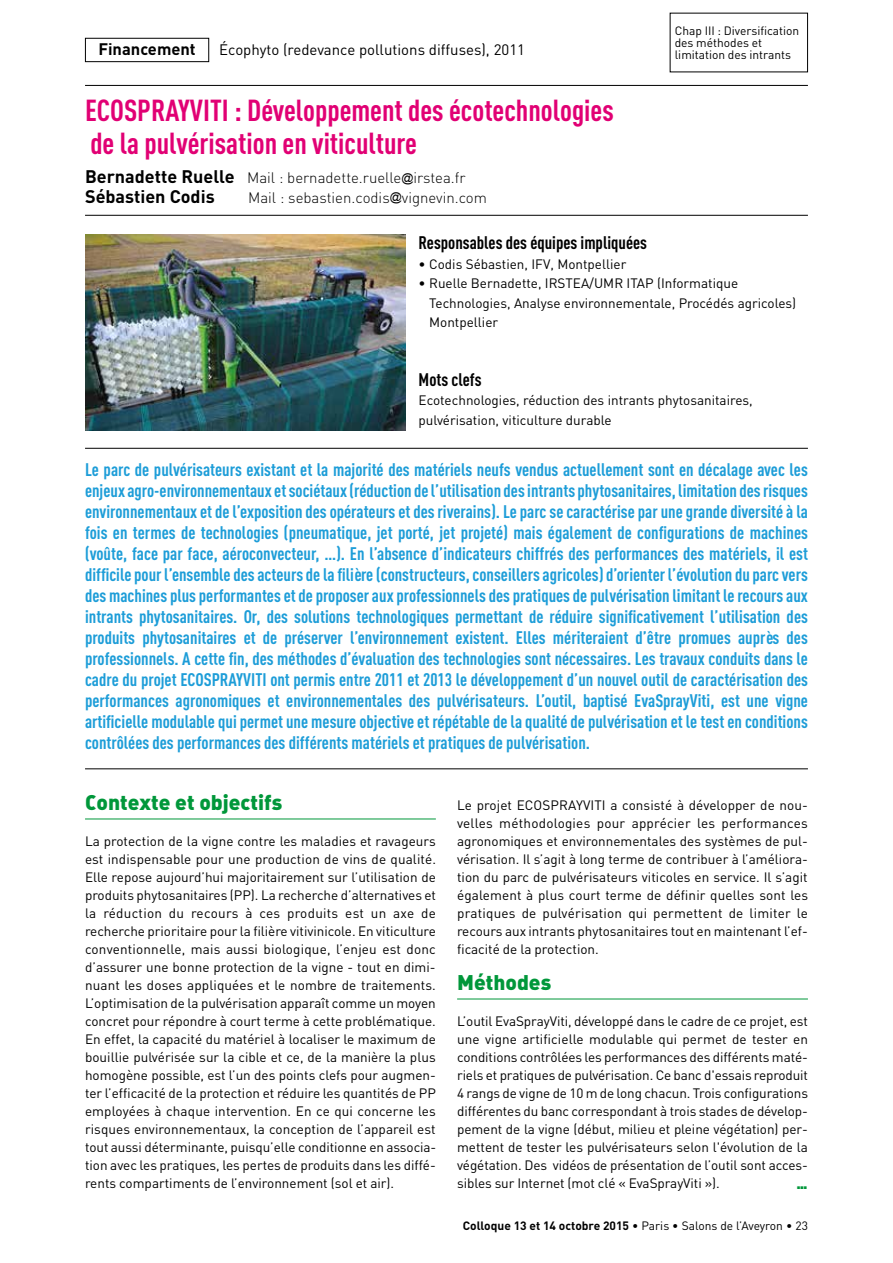
<style>
.page{position:relative;width:893px;height:1263px;background:#fff}
.page>*{position:absolute;margin:0;border:0;box-sizing:border-box;transform-origin:0 0}
.t1{font:700 30px/33px "DIN Cond";color:#e10074}
.t2{font:21px "DIN Black Alternate";color:#00973a}
.t3{font:700 18px/21px "DIN Cond";color:#1d9dd8;text-align:justify}
.t4{font:700 18px "DIN Cond";color:#000}
.t5{font:700 18px "DIN";color:#000}
.t6{font:700 18px "DIN";color:#00973a}
.t7{font:700 16.5px "DIN";color:#000}
.t8{font:300 15px "DIN";color:#000}
.t9{font:15px "DIN";color:#000}
.t10{font:13.5px/18px "DIN";color:#000;text-align:justify}
.t11{font:12px/12px "DIN";color:#000}
.s1{font-weight:700;font-size:18px}
.s2{font-family:"Arial";font-weight:400;font-size:12px}
.s3{font-weight:700}
</style>
<div class="page">
<hr style="left:85px;top:448px;width:723px;height:1px;background:#000">
<hr style="left:85px;top:768px;width:723px;height:1px;background:#000">
<hr style="left:85px;top:819px;width:351px;height:1px;background:#00973a">
<hr style="left:457px;top:999px;width:351px;height:1px;background:#00973a">
<hr style="left:85px;top:85px;width:723px;height:1px;background:#000">
<hr style="left:85px;top:215px;width:723px;height:1px;background:#000">
<div style="left:85px;top:38px;width:124px;height:24px;border:1px solid #000"></div>
<img style="left:85px;top:234px;width:321px;height:196px">
<p class="t7" style="left:98px;top:39px;width:99px">Financement</p>
<p class="t9" style="left:219px;top:40px;width:307px">Écophyto (redevance pollutions diffuses), 2011</p>
<h1 class="t1" style="left:85px;top:93px;width:530px">ECOSPRAYVITI : Développement des écotechnologies de la pulvérisation en viticulture</h1>
<p class="t8" style="left:85px;top:169px;width:382px"><span class="s1">Bernadette Ruelle</span> Mail : bernadette.ruelle<span class="s2">!</span>irstea.fr</p>
<h3 class="t5" style="left:85px;top:185px;width:131px">Sébastien Codis</h3>
<p class="t8" style="left:248px;top:188px;width:240px">Mail : sebastien.codis<span class="s2">!</span>vignevin.com</p>
<p class="t11" style="left:675px;top:25px;width:126px">Chap III : Diversification des méthodes et limitation des intrants</p>
<h3 class="t4" style="left:419px;top:232px;width:230px">Responsables des équipes impliquées</h3>
<p class="t10" style="left:419px;top:254px;width:209px">• Codis Sébastien, IFV, Montpellier</p>
<p class="t10" style="left:429px;top:273px;width:369px;line-height:19.5px;text-align:left;text-indent:-11px">• Ruelle Bernadette, IRSTEA/UMR ITAP (Informatique<br>Technologies, Analyse environnementale, Procédés agricoles)<br>Montpellier</p>
<h3 class="t4" style="left:419px;top:368px;width:65px">Mots clefs</h3>
<p class="t10" style="left:419px;top:390px;width:336px;line-height:19.5px">Ecotechnologies, réduction des intrants phytosanitaires, pulvérisation, viticulture durable</p>
<p class="t3" style="left:85px;top:459px;width:724px">Le parc de pulvérisateurs existant et la majorité des matériels neufs vendus actuellement sont en décalage avec les enjeux agro-environnementaux et sociétaux (réduction de l’utilisation des intrants phytosanitaires, limitation des risques environnementaux et de l’exposition des opérateurs et des riverains). Le parc se caractérise par une grande diversité à la fois en termes de technologies (pneumatique, jet porté, jet projeté) mais également de configurations de machines (voûte, face par face, aéroconvecteur, …). En l’absence d’indicateurs chiffrés des performances des matériels, il est difficile pour l’ensemble des acteurs de la filière (constructeurs, conseillers agricoles) d’orienter l’évolution du parc vers des machines plus performantes et de proposer aux professionnels des pratiques de pulvérisation limitant le recours aux intrants phytosanitaires. Or, des solutions technologiques permettant de réduire significativement l’utilisation des produits phytosanitaires et de préserver l’environnement existent. Elles mériteraient d’être promues auprès des professionnels. A cette fin, des méthodes d’évaluation des technologies sont nécessaires. Les travaux conduits dans le cadre du projet ECOSPRAYVITI ont permis entre 2011 et 2013 le développement d’un nouvel outil de caractérisation des performances agronomiques et environnementales des pulvérisateurs. L’outil, baptisé EvaSprayViti, est une vigne artificielle modulable qui permet une mesure objective et répétable de la qualité de pulvérisation et le test en conditions contrôlées des performances des différents matériels et pratiques de pulvérisation.</p>
<h2 class="t2" style="left:85px;top:788px;width:199px">Contexte et objectifs</h2>
<p class="t10" style="left:85px;top:832px;width:353px">La protection de la vigne contre les maladies et ravageurs est indispensable pour une production de vins de qualité.<br>Elle repose aujourd’hui majoritairement sur l’utilisation de produits phytosanitaires (PP). La recherche d’alternatives et la réduction du recours à ces produits est un axe de recherche prioritaire pour la filière vitivinicole. En viticulture conventionnelle, mais aussi biologique, l’enjeu est donc d’assurer une bonne protection de la vigne - tout en dimi&shy;nuant les doses appliquées et le nombre de traitements.<br>L’optimisation de la pulvérisation apparaît comme un moyen concret pour répondre à court terme à cette problématique.<br>En effet, la capacité du matériel à localiser le maximum de bouillie pulvérisée sur la cible et ce, de la manière la plus homogène possible, est l’un des points clefs pour augmen&shy;ter l’efficacité de la protection et réduire les quantités de PP employées à chaque intervention. En ce qui concerne les risques environnementaux, la conception de l’appareil est tout aussi déterminante, puisqu’elle conditionne en associa&shy;tion avec les pratiques, les pertes de produits dans les diffé&shy;rents compartiments de l’environnement (sol et air).</p>
<p class="t10" style="left:457px;top:796px;width:352px">Le projet ECOSPRAYVITI a consisté à développer de nou&shy;velles méthodologies pour apprécier les performances agronomiques et environnementales des systèmes de pul&shy;vérisation. Il s’agit à long terme de contribuer à l’améliora&shy;tion du parc de pulvérisateurs viticoles en service. Il s’agit également à plus court terme de définir quelles sont les pratiques de pulvérisation qui permettent de limiter le recours aux intrants phytosanitaires tout en maintenant l’ef&shy;ficacité de la protection.</p>
<h2 class="t2" style="left:457px;top:968px;width:96px">Méthodes</h2>
<p class="t10" style="left:457px;top:1012px;width:353px">L’outil EvaSprayViti, développé dans le cadre de ce projet, est une vigne artificielle modulable qui permet de tester en conditions contrôlées les performances des différents maté&shy;riels et pratiques de pulvérisation. Ce banc d'essais reproduit 4 rangs de vigne de 10 m de long chacun. Trois configurations différentes du banc correspondant à trois stades de dévelop&shy;pement de la vigne (début, milieu et pleine végétation) per&shy;mettent de tester les pulvérisateurs selon l'évolution de la végétation. Des vidéos de présentation de l’outil sont acces&shy;sibles sur Internet (mot clé « EvaSprayViti »).</p>
<h3 class="t6" style="left:796px;top:1170px;width:13px">...</h3>
<p class="t11" style="left:463px;top:1220px;width:347px"><span class="s3">Colloque 13 et 14 octobre 2015</span> • Paris • Salons de l’Aveyron • 23</p>
</div>
